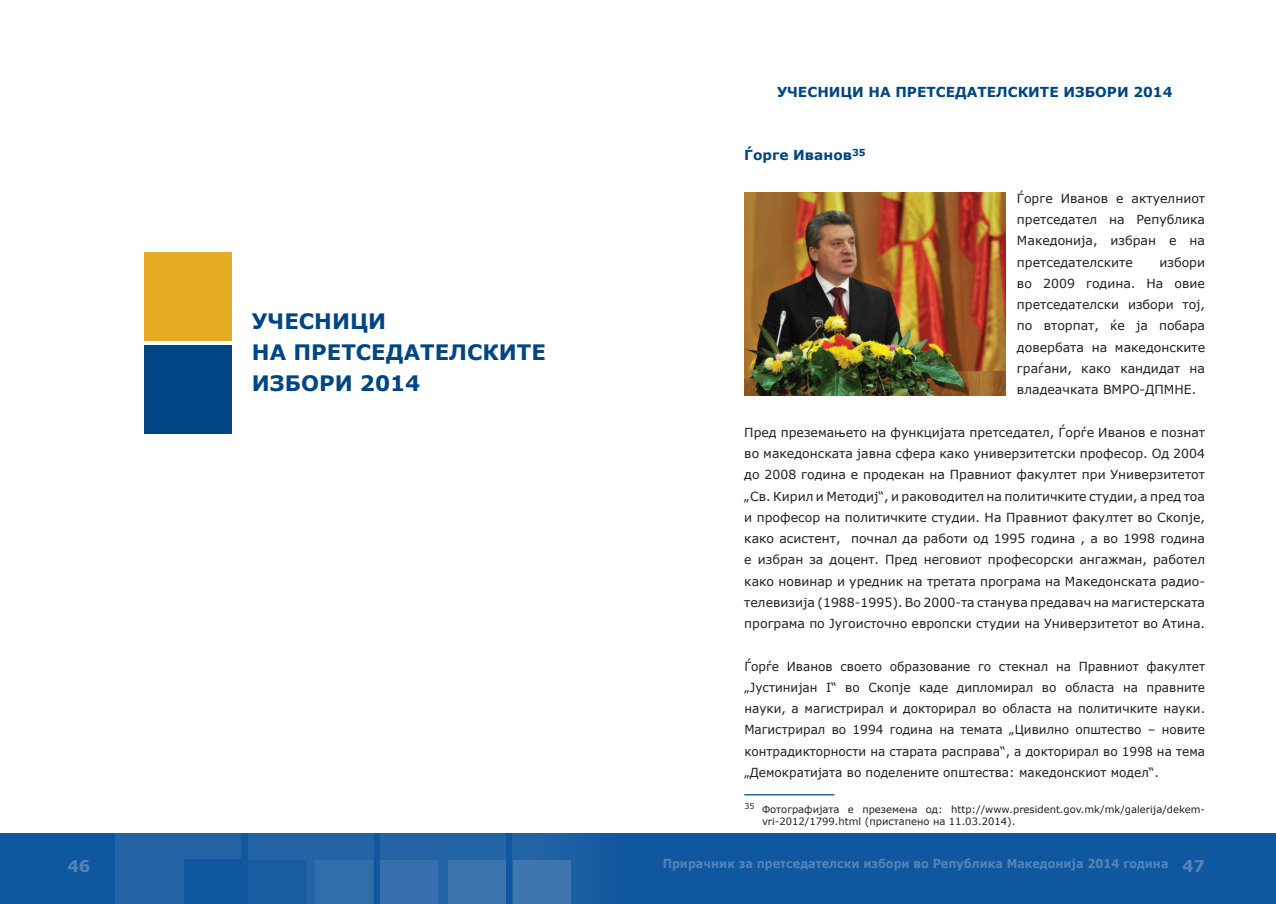
<style>
.page{position:relative;width:1276px;height:904px;background:#fff}
.page>*{position:absolute;margin:0;border:0;box-sizing:border-box;transform-origin:0 0}
.t1{font:700 21.25px/31.2px "Verdana";color:#004684}
.t2{font:700 16.25px "Verdana";color:#5483b7}
.t3{font:700 13.75px "Verdana";color:#004684}
.t4{font:12.5px/21.2px "Verdana";color:#231f20;text-align:justify}
.t5{font:700 12.38px "Verdana";color:#5483b7;scale:.91 1}
.t6{font:10px/12px "Verdana";color:#231f20}
.s1{font-size:16.25px}
</style>
<div class="page">
<div style="left:638px;top:833px;width:638px;height:71px;background:#0f579e"></div>
<div style="left:0;top:833px;width:638px;height:71px;background:#0f579e"></div>
<div style="left:116px;top:833px;width:125px;height:71px;background:#2364a5"></div>
<div style="left:248px;top:833px;width:125px;height:71px;background:#2364a5"></div>
<div style="left:380px;top:833px;width:126px;height:71px;background:#2364a5"></div>
<div style="left:513px;top:833px;width:125px;height:71px;background:#175ca0"></div>
<div style="left:248px;top:859px;width:58px;height:45px;background:#185ca1"></div>
<div style="left:184px;top:859px;width:57px;height:45px;background:#0f579e"></div>
<div style="left:315px;top:859px;width:58px;height:45px;background:#316daa"></div>
<div style="left:448px;top:859px;width:58px;height:45px;background:#3b73ad"></div>
<div style="left:513px;top:859px;width:57px;height:45px;background:#3f76af"></div>
<div style="left:380px;top:859px;width:58px;height:45px;background:#3670ac"></div>
<div style="left:144px;top:252px;width:88px;height:88px;background:#e5ab23"></div>
<div style="left:144px;top:345px;width:88px;height:89px;background:#004684"></div>
<hr style="left:744px;top:794px;width:90px;height:1px;background:#004684">
<img style="left:744px;top:192px;width:261px;height:203px">
<p class="t3" style="left:777px;top:82px;width:397px">Учесници на п ретседателските избори 2014</p>
<h1 class="t1" style="left:252px;top:305px;width:295px">Учесници<br>на п ретседателските избори 2014</h1>
<p class="t3" style="left:744px;top:146px;width:130px">Ѓорге И ванов<sup>35</sup><sup>1</sup></p>
<p class="t4" style="left:1017px;top:187px;width:190px">Ѓорге Иванов е актуелниот претседател на Република Македонија, избран е на претседателските</p>
<p class="t4" style="left:1017px;top:251px;width:190px;text-indent:142px">избори во 2009 година. На овие претседателски избори тој, по вторпат, ќе ја побара довербата на македонските граѓани, како кандидат на владеачкaта ВМРО-ДПМНЕ.</p>
<p class="t4" style="left:744px;top:421px;width:462px">Пред преземањето на функцијата претседател, Ѓорѓе Иванов e познат во македонската јавна сфера како универзитетски професор. Од 2004 до 2008 година e продекан на Правниот факултет при Универзитетот „Св. Кирил и Методиј“, и раководител на политичките студии, а пред тоа и професор на политичките студии. На Правниот факултет во Скопје, како асистент, почнал да работи од 1995 година , а во 1998 година e избран за доцент. Пред неговиот професорски ангажман, работел како новинар и уредник на третата програма на Македонската радио&shy;телевизија (1988-1995). Во 2000-та станува предавач на магистерската програма по Југоисточно европски студии на Универзитетот во Атина.</p>
<p class="t4" style="left:744px;top:655px;width:462px">Ѓорѓе Иванов своето образование го стекнал на Правниот факултет „Јустинијан I“ во Скопје каде дипломирал во областа на правните науки, а магистрирал и докторирал во областа на политичките науки.<br>Магистрирал во 1994 година на темата „Цивилно општество – новите контрадикторности на старата расправа“, а докторирал во 1998 на тема „Демократијата во поделените општества: македонскиот модел“.</p>
<p class="t6" style="left:762px;top:803px;width:444px;text-indent:-18px"><sup>35</sup> Фотографијата е преземена од: http://www.president.gov.mk/mk/galerija/dekem&shy;vri-2012/1799.html (пристапено на 11.03.2014).</p>
<h2 class="t2" style="left:67px;top:854px;width:25px">46</h2>
<p class="t5" style="left:662px;top:855px;width:597px">Прирачник за претседателски избори во Република Македонија 2014 година <span class="s1">47</span></p>
</div>
